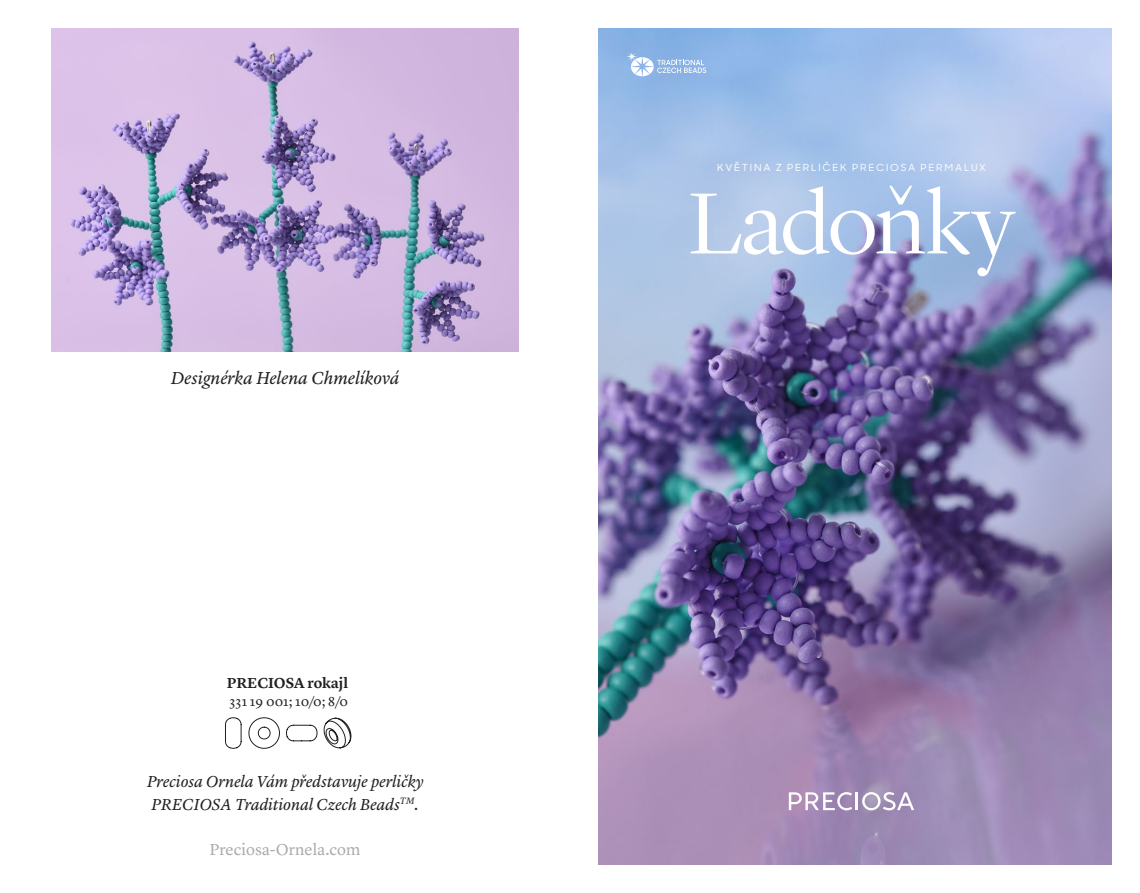
<style>
.page{position:relative;width:1140px;height:893px;background:#fff}
.page>*{position:absolute;margin:0;border:0;box-sizing:border-box;transform-origin:0 0}
.t1{font:300 90px "Lyon Display";letter-spacing:-.025em;color:#fff;scale:1.05 1}
.t2{font:italic 18px "Lyon Text";letter-spacing:-.005em;color:#231f20}
.t3{font:italic 16.5px/22.5px "Lyon Text";letter-spacing:-.005em;color:#231f20}
.t4{font:16.5px "Lyon Text";color:#a8abac}
.t5{font:600 15px "Lyon Text";color:#231f20}
.t6{font:13.5px "Lyon Text";letter-spacing:.005em;color:#231f20}
.t7{font:500 9.75px "Sharp Sans Display No 1";letter-spacing:.17em;color:#fff;scale:1.05 1}
</style>
<div class="page">
<img style="left:598px;top:28px;width:513px;height:836px">
<svg style="left:249px;top:717px;width:31px;height:32px"></svg>
<svg style="left:225px;top:717px;width:16px;height:32px"></svg>
<svg style="left:286px;top:725px;width:31px;height:16px"></svg>
<svg style="left:324px;top:718px;width:27px;height:30px"></svg>
<svg style="left:626px;top:52px;width:80px;height:24px;background:#a5c4ea"></svg>
<hr style="left:855px;top:792px;width:3px;height:18px;background:#fff">
<svg style="left:862px;top:792px;width:52px;height:18px"></svg>
<svg style="left:789px;top:792px;width:63px;height:18px"></svg>
<img style="left:51px;top:28px;width:467px;height:323px">
<p class="t2" style="left:171px;top:364px;width:230px">Designérka Helena Chmelíková</p>
<p class="t5" style="left:227px;top:671px;width:123px">PRECIOSA rokajl</p>
<p class="t6" style="left:230px;top:691px;width:120px">331 19 001; 10/0; 8/0</p>
<p class="t3" style="left:147px;top:769px;width:278px">Preciosa Ornela Vám představuje perličky<br>PRECIOSA Traditional Czech Beads<sup>TM</sup>.</p>
<p class="t4" style="left:209px;top:836px;width:152px">Preciosa-Ornela.com</p>
<p class="t7" style="left:717px;top:160px;width:258px">KVĚTINA Z PERLIČEK PRECIOSA PERMALUX</p>
<h1 class="t1" style="left:688px;top:158px;width:312px">Ladoňky</h1>
</div>
